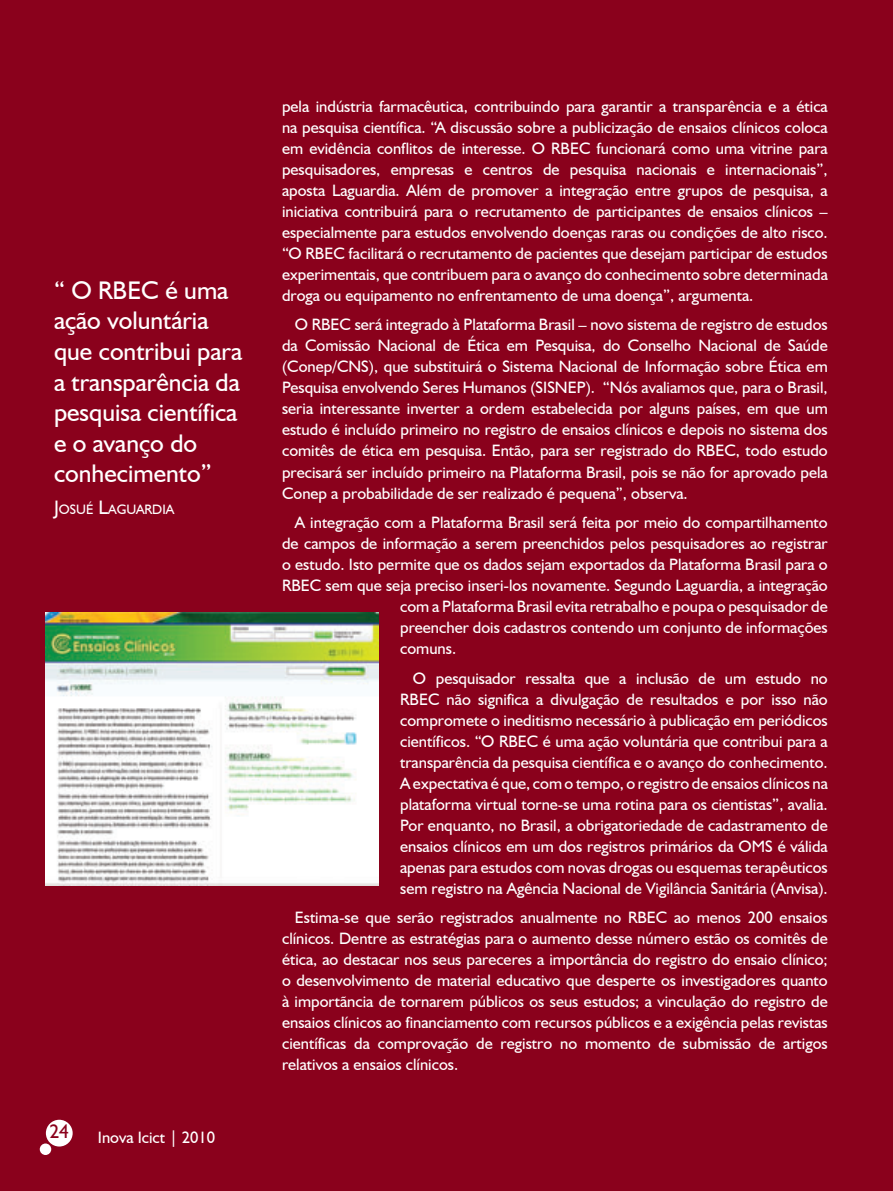
<style>
.page{position:relative;width:893px;height:1191px;background:#8a011c}
.page>*{position:absolute;margin:0;border:0;box-sizing:border-box;transform-origin:0 0}
.t1{font:25.5px/30.6px "Humanist 521 BT";color:#fff}
.t2{font:19.5px "Humanist 521 BT";color:#8a011c}
.t3{font:16.5px/21px "Humanist 521 BT";color:#fff;text-align:justify}
.t4{font:13.65px "Humanist 521 BT";color:#fff}
.s1{font-size:19.5px}
</style>
<div class="page">
<div style="left:40px;top:1143px;width:11px;height:12px;background:#fff;border-radius:50%"></div>
<div style="left:46px;top:1119px;width:27px;height:27px;background:#fff;border-radius:50%"></div>
<img style="left:46px;top:612px;width:333px;height:273px">
<h1 class="t1" style="left:54px;top:274px;width:190px">“ O RBEC é uma ação voluntária que contribui para a transparência da pesquisa científica e o avanço do conhecimento”</h1>
<p class="t4" style="left:54px;top:501px;width:122px"><span class="s1">J</span>OSUÉ <span class="s1">L</span>AGUARDIA</p>
<p class="t2" style="left:49px;top:1119px;width:21px">24</p>
<p class="t3" style="left:98px;top:1126px;width:119px">Inova Icict | 2010</p>
<p class="t3" style="left:282px;top:95px;width:547px">pela indústria farmacêutica, contribuindo para garantir a transparência e a ética na pesquisa científica. “A discussão sobre a publicização de ensaios clínicos coloca em evidência conflitos de interesse. O RBEC funcionará como uma vitrine para pesquisadores, empresas e centros de pesquisa nacionais e internacionais”, aposta Laguardia. Além de promover a integração entre grupos de pesquisa, a iniciativa contribuirá para o recrutamento de participantes de ensaios clínicos – especialmente para estudos envolvendo doenças raras ou condições de alto risco. “O RBEC facilitará o recrutamento de pacientes que desejam participar de estudos experimentais, que contribuem para o avanço do conhecimento sobre determinada droga ou equipamento no enfrentamento de uma doença”, argumenta.</p>
<p class="t3" style="left:282px;top:314px;width:547px;text-indent:13px">O RBEC será integrado à Plataforma Brasil – novo sistema de registro de estudos da Comissão Nacional de Ética em Pesquisa, do Conselho Nacional de Saúde (Conep/CNS), que substituirá o Sistema Nacional de Informação sobre Ética em Pesquisa envolvendo Seres Humanos (SISNEP). “Nós avaliamos que, para o Brasil, seria interessante inverter a ordem estabelecida por alguns países, em que um estudo é incluído primeiro no registro de ensaios clínicos e depois no sistema dos comitês de ética em pesquisa. Então, para ser registrado do RBEC, todo estudo precisará ser incluído primeiro na Plataforma Brasil, pois se não for aprovado pela Conep a probabilidade de ser realizado é pequena”, observa.</p>
<p class="t3" style="left:295px;top:511px;width:534px">A integração com a Plataforma Brasil será feita por meio do compartilhamento</p>
<p class="t3" style="left:282px;top:532px;width:547px">de campos de informação a serem preenchidos pelos pesquisadores ao registrar</p>
<p class="t3" style="left:282px;top:553px;width:547px">o estudo. Isto permite que os dados sejam exportados da Plataforma Brasil para o</p>
<p class="t3" style="left:282px;top:574px;width:547px">RBEC sem que seja preciso inseri-los novamente. Segundo Laguardia, a integração</p>
<p class="t3" style="left:400px;top:595px;width:429px">com a Plataforma Brasil evita retrabalho e poupa o pesquisador de</p>
<p class="t3" style="left:400px;top:616px;width:429px">preencher dois cadastros contendo um conjunto de informações</p>
<p class="t3" style="left:400px;top:637px;width:58px">comuns.</p>
<p class="t3" style="left:400px;top:667px;width:429px;text-indent:13px">O pesquisador ressalta que a inclusão de um estudo no RBEC não significa a divulgação de resultados e por isso não compromete o ineditismo necessário à publicação em periódicos científicos. “O RBEC é uma ação voluntária que contribui para a transparência da pesquisa científica e o avanço do conhecimento.<br>A expectativa é que, com o tempo, o registro de ensaios clínicos na plataforma virtual torne-se uma rotina para os cientistas”, avalia.<br>Por enquanto, no Brasil, a obrigatoriedade de cadastramento de ensaios clínicos em um dos registros primários da OMS é válida apenas para estudos com novas drogas ou esquemas terapêuticos sem registro na Agência Nacional de Vigilância Sanitária (Anvisa).</p>
<p class="t3" style="left:282px;top:906px;width:547px;text-indent:13px">Estima-se que serão registrados anualmente no RBEC ao menos 200 ensaios clínicos. Dentre as estratégias para o aumento desse número estão os comitês de ética, ao destacar nos seus pareceres a importância do registro do ensaio clínico; o desenvolvimento de material educativo que desperte os investigadores quanto à importãncia de tornarem públicos os seus estudos; a vinculação do registro de ensaios clínicos ao financiamento com recursos públicos e a exigência pelas revistas científicas da comprovação de registro no momento de submissão de artigos relativos a ensaios clínicos.</p>
</div>
